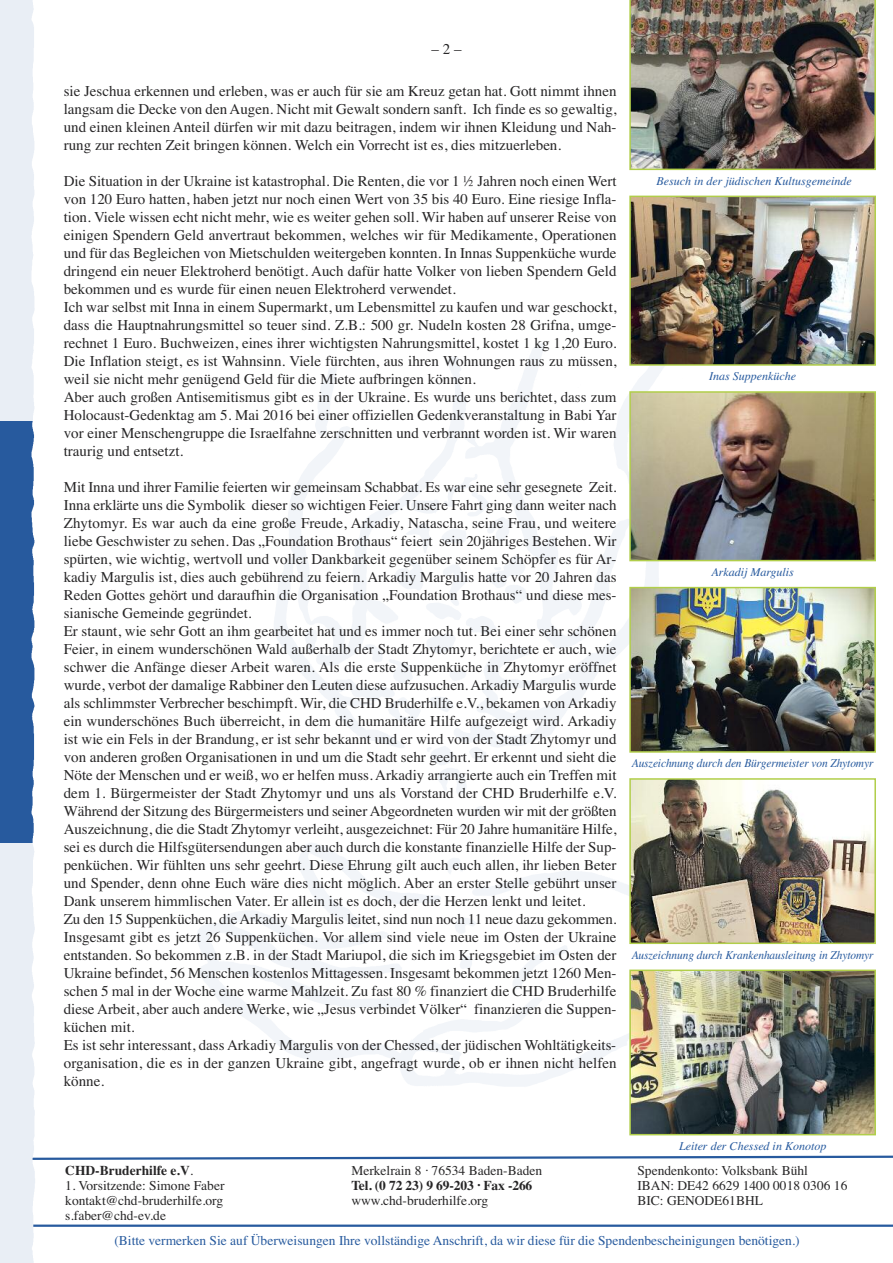
<style>
.page{position:relative;width:893px;height:1263px;background:#fff}
.page>*{position:absolute;margin:0;border:0;box-sizing:border-box;transform-origin:0 0}
.t1{font:15px/18px "Times";color:#272627}
.t2{font:13.5px/15px "Times";color:#272627;text-align:justify}
.t3{font:13.5px "Times";color:#275a9e}
.t4{font:700 13.5px "Times";color:#272627}
.t5{font:italic 12px "Times";letter-spacing:-.005em;color:#275a9e}
.t6{font:italic 12px "Times";letter-spacing:-.005em;color:#275a9e;scale:.95 1}
.s1{font-weight:400}
</style>
<div class="page">
<svg style="left:43px;top:1155px;width:850px;height:5px"></svg>
<hr style="left:26px;top:1224px;width:867px;height:3px;background:#275a9e">
<img style="left:0;top:0;width:43px;height:1263px">
<img style="left:0;top:422px;width:43px;height:421px">
<img style="left:632px;top:394px;width:241px;height:164px">
<div style="left:629px;top:391px;width:247px;height:170px;border:2px solid #b1ce4a"></div>
<img style="left:632px;top:590px;width:241px;height:160px">
<div style="left:629px;top:587px;width:247px;height:166px;border:2px solid #b1ce4a"></div>
<img style="left:632px;top:781px;width:241px;height:160px">
<div style="left:629px;top:778px;width:247px;height:166px;border:2px solid #b1ce4a"></div>
<img style="left:632px;top:972px;width:241px;height:160px">
<div style="left:629px;top:969px;width:247px;height:166px;border:2px solid #b1ce4a"></div>
<img style="left:632px;top:199px;width:241px;height:164px">
<div style="left:629px;top:196px;width:247px;height:170px;border:2px solid #b1ce4a"></div>
<img style="left:629px;top:0;width:247px;height:170px">
<p class="t1" style="left:431px;top:40px;width:31px">–2–</p>
<p class="t1" style="left:64px;top:82px;width:554px;text-align:justify">sie Jeschua erkennen und erleben, was er auch für sie am Kreuz getan hat. Gott nimmt ihnen langsam die Decke von den Augen. Nicht mit Gewalt sondern sanft. Ich finde es so gewaltig, und einen kleinen Anteil dürfen wir mit dazu beitragen, indem wir ihnen Kleidung und Nah&shy;rung zur rechten Zeit bringen können. Welch ein Vorrecht ist es, dies mitzuerleben.</p>
<p class="t1" style="left:64px;top:172px;width:554px">Die Situation in der Ukraine ist katastrophal. Die Renten, die vor 1 ½ Jahren noch einen Wert von 120 Euro hatten, haben jetzt nur noch einen Wert von 35 bis 40 Euro. Eine riesige Infla&shy;tion. Viele wissen echt nicht mehr, wie es weiter gehen soll. Wir haben auf unserer Reise von einigen Spendern Geld anvertraut bekommen, welches wir für Medikamente, Operationen und für das Begleichen von Mietschulden weitergeben konnten. In Innas Suppenküche wurde dringend ein neuer Elektroherd benötigt. Auch dafür hatte Volker von lieben Spendern Geld bekommen und es wurde für einen neuen Elektroherd verwendet.<br>Ich war selbst mit Inna in einem Supermarkt, um Lebensmittel zu kaufen und war geschockt, dass die Hauptnahrungsmittel so teuer sind. Z.B.: 500 gr. Nudeln kosten 28 Grifna, umge&shy;rechnet 1 Euro. Buchweizen, eines ihrer wichtigsten Nahrungsmittel, kostet 1 kg 1,20 Euro.<br>Die Inflation steigt, es ist Wahnsinn. Viele fürchten, aus ihren Wohnungen raus zu müssen, weil sie nicht mehr genügend Geld für die Miete aufbringen können.<br>Aber auch großen Antisemitismus gibt es in der Ukraine. Es wurde uns berichtet, dass zum Holocaust-Gedenktag am 5. Mai 2016 bei einer offiziellen Gedenkveranstaltung in Babi Yar vor einer Menschengruppe die Israelfahne zerschnitten und verbrannt worden ist. Wir waren traurig und entsetzt.</p>
<p class="t1" style="left:64px;top:478px;width:554px">Mit Inna und ihrer Familie feierten wir gemeinsam Schabbat. Es war eine sehr gesegnete Zeit.<br>Inna erklärte uns die Symbolik dieser so wichtigen Feier. Unsere Fahrt ging dann weiter nach Zhytomyr. Es war auch da eine große Freude, Arkadiy, Natascha, seine Frau, und weitere liebe Geschwister zu sehen. Das „Foundation Brothaus“ feiert sein 20jähriges Bestehen. Wir spürten, wie wichtig, wertvoll und voller Dankbarkeit gegenüber seinem Schöpfer es für Ar&shy;kadiy Margulis ist, dies auch gebührend zu feiern. Arkadiy Margulis hatte vor 20 Jahren das Reden Gottes gehört und daraufhin die Organisation „Foundation Brothaus“ und diese mes&shy;sianische Gemeinde gegründet.<br>Er staunt, wie sehr Gott an ihm gearbeitet hat und es immer noch tut. Bei einer sehr schönen Feier, in einem wunderschönen Wald außerhalb der Stadt Zhytomyr, berichtete er auch, wie schwer die Anfänge dieser Arbeit waren. Als die erste Suppenküche in Zhytomyr eröffnet wurde, verbot der damalige Rabbiner den Leuten diese aufzusuchen. Arkadiy Margulis wurde als schlimmster Verbrecher beschimpft. Wir, die CHD Bruderhilfe e.V., bekamen von Arkadiy ein wunderschönes Buch überreicht, in dem die humanitäre Hilfe aufgezeigt wird. Arkadiy ist wie ein Fels in der Brandung, er ist sehr bekannt und er wird von der Stadt Zhytomyr und von anderen großen Organisationen in und um die Stadt sehr geehrt. Er erkennt und sieht die Nöte der Menschen und er weiß, wo er helfen muss. Arkadiy arrangierte auch ein Treffen mit dem 1. Bürgermeister der Stadt Zhytomyr und uns als Vorstand der CHD Bruderhilfe e.V.<br>Während der Sitzung des Bürgermeisters und seiner Abgeordneten wurden wir mit der größten Auszeichnung, die die Stadt Zhytomyr verleiht, ausgezeichnet: Für 20 Jahre humanitäre Hilfe, sei es durch die Hilfsgütersendungen aber auch durch die konstante finanzielle Hilfe der Sup&shy;penküchen. Wir fühlten uns sehr geehrt. Diese Ehrung gilt auch euch allen, ihr lieben Beter und Spender, denn ohne Euch wäre dies nicht möglich. Aber an erster Stelle gebührt unser Dank unserem himmlischen Vater. Er allein ist es doch, der die Herzen lenkt und leitet.<br>Zu den 15 Suppenküchen, die Arkadiy Margulis leitet, sind nun noch 11 neue dazu gekommen.<br>Insgesamt gibt es jetzt 26 Suppenküchen. Vor allem sind viele neue im Osten der Ukraine entstanden. So bekommen z.B. in der Stadt Mariupol, die sich im Kriegsgebiet im Osten der Ukraine befindet, 56 Menschen kostenlos Mittagessen. Insgesamt bekommen jetzt 1260 Men&shy;schen 5 mal in der Woche eine warme Mahlzeit. Zu fast 80 % finanziert die CHD Bruderhilfe diese Arbeit, aber auch andere Werke, wie „Jesus verbindet Völker“ finanzieren die Suppen&shy;küchen mit.<br>Es ist sehr interessant, dass Arkadiy Margulis von der Chessed, der jüdischen Wohltätigkeits&shy;organisation, die es in der ganzen Ukraine gibt, angefragt wurde, ob er ihnen nicht helfen könne.</p>
<p class="t5" style="left:656px;top:174px;width:197px">Besuch in der jüdischen Kultusgemeinde</p>
<p class="t5" style="left:709px;top:369px;width:88px">Inas Suppenküche</p>
<p class="t5" style="left:711px;top:565px;width:84px">Arkadij Margulis</p>
<p class="t6" style="left:632px;top:756px;width:256px">Auszeichnung durch den Bürgermeister von Zhytomyr</p>
<p class="t6" style="left:632px;top:948px;width:256px">Auszeichnung durch Krankenhausleitung in Zhytomyr</p>
<p class="t4" style="left:65px;top:1162px;width:129px">CHD-Bruderhilfe e.V<span class="s1">.</span></p>
<p class="t2" style="left:65px;top:1177px;width:161px">1. Vorsitzende: Simone Faber kontakt@chd-bruderhilfe.org s.faber@chd-ev.de</p>
<p class="t2" style="left:351px;top:1162px;width:192px">Merkelrain 8 . 76534 Baden-Baden</p>
<p class="t4" style="left:351px;top:1177px;width:183px">Tel. (0 72 23) 9 69-203 . Fax -266</p>
<p class="t2" style="left:351px;top:1192px;width:138px">www.chd-bruderhilfe.org</p>
<p class="t5" style="left:679px;top:1139px;width:149px">Leiter der Chessed in Konotop</p>
<p class="t2" style="left:637px;top:1162px;width:211px;text-align:left">Spendenkonto: Volksbank Bühl<br>IBAN: DE42 6629 1400 0018 0306 16<br>BIC: GENODE61BHL</p>
<p class="t3" style="left:114px;top:1232px;width:687px">(Bitte vermerken Sie auf Überweisungen Ihre vollständige Anschrift, da wir diese für die Spendenbescheinigungen benötigen.)</p>
</div>
